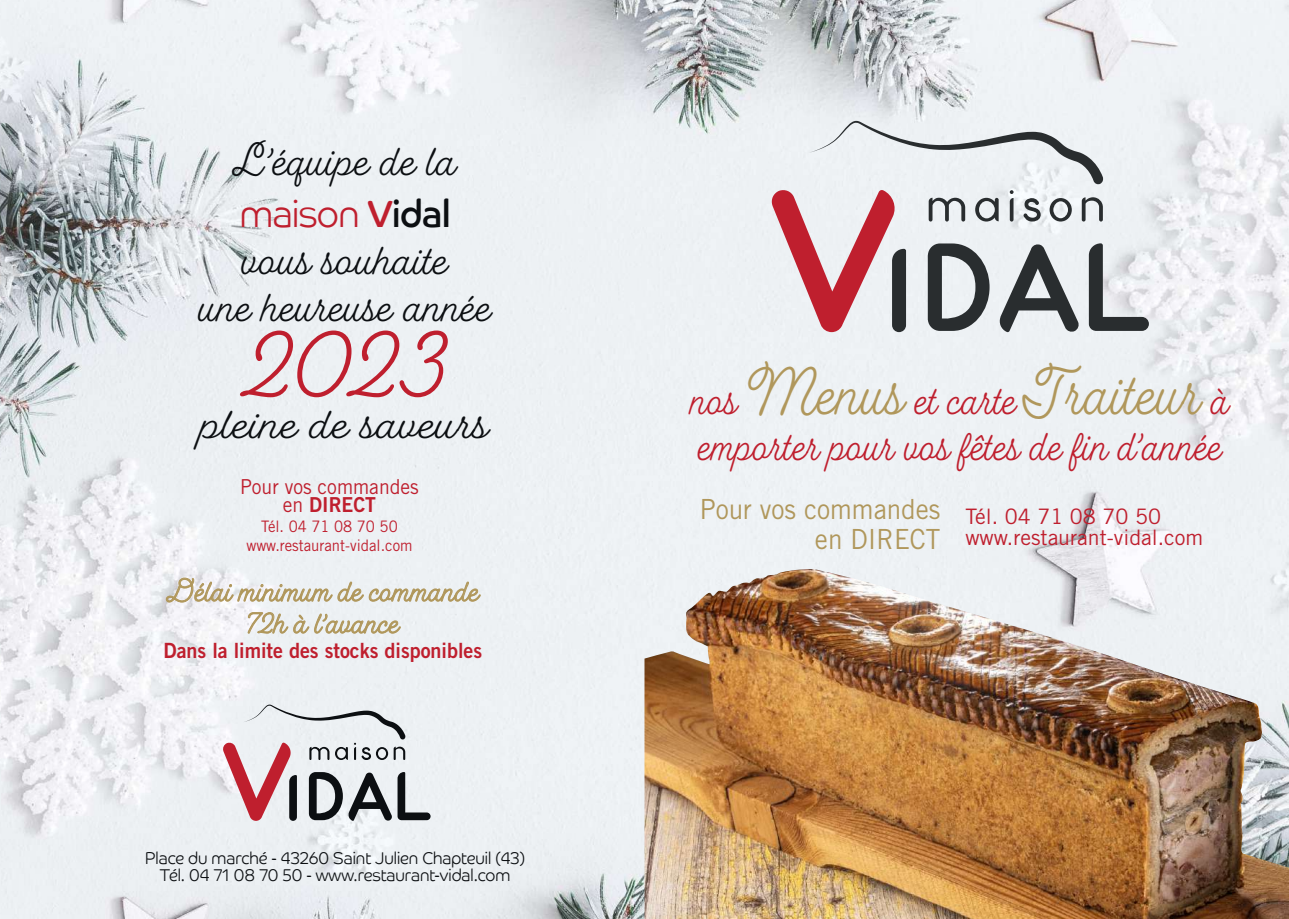
<style>
.page{position:relative;width:1289px;height:919px;background:#fff}
.page>*{position:absolute;margin:0;border:0;box-sizing:border-box;transform-origin:0 0}
.t1{font:94.05px "Fairwater Script";color:#bf1f2e;scale:.9 1}
.t2{font:60.45px "Fairwater Script";color:#b0975b;scale:.82 1}
.t3{font:42px/47.2px "Fairwater Script";color:#0c0f12;text-align:center;scale:.9 1}
.t4{font:42px "Fairwater Script";color:#0c0f12}
.t5{font:41.85px "Fairwater Script";color:#bf1f2e;scale:.82 1}
.t6{font:300 38.1px "Co Headline";letter-spacing:-.015em;color:#bf1f2e;scale:.94 1}
.t7{font:29.1px/32px "Fairwater Script";color:#b0975b;text-align:center;scale:.88 1}
.t8{font:27.75px/30.6px "Trade Gothic LT Std";color:#b0975b;text-align:right;scale:.94 1}
.t9{font:21.3px/21.3px "Trade Gothic LT Std";color:#bf1f2e}
.t10{font:21px "Trade Gothic LT Std Bd 2";color:#bf1f2e;scale:.94 1}
.t11{font:20.55px "Trade Gothic LT Std";color:#bf1f2e;scale:.94 1}
.t12{font:20.55px "Trade Gothic LT Std Bd 2";color:#bf1f2e;scale:.94 1}
.t13{font:300 17.1px/17.1px "Co Headline";color:#0c0f12;text-align:center;scale:.94 1}
.t14{font:15.75px/19.5px "Trade Gothic LT Std";color:#bf1f2e;text-align:center;scale:.94 1}
.s1{font-weight:400}
.s2{font-weight:400;color:#0c0f12}
.s3{font-family:"Trade Gothic LT Std"}
.s4{font-size:41.85px;color:#bf1f2e}
</style>
<div class="page">
<img style="left:0;top:0;width:1288px;height:918px">
<img style="left:644px;top:569px;width:644px;height:349px">
<svg style="left:770px;top:121px;width:378px;height:211px"></svg>
<svg style="left:222px;top:704px;width:208px;height:117px;background:#c8bfc3"></svg>
<svg style="left:165px;top:577px;width:316px;height:26px;background:#dedbcf"></svg>
<svg style="left:247px;top:611px;width:154px;height:23px;background:#ddd9cc"></svg>
<h3 class="t3" style="left:233px;top:137px;width:250px">L’équipe de la</h3>
<h3 class="t6" style="left:240px;top:191px;width:225px">maison <span class="s1">V</span><span class="s2">idal</span></h3>
<h3 class="t3" style="left:199px;top:236px;width:327px">vous souhaite<br>une heureuse année</h3>
<h1 class="t1" style="left:242px;top:309px;width:230px">2023</h1>
<h3 class="t4" style="left:201px;top:399px;width:290px">pleine de saveurs</h3>
<p class="t11" style="left:240px;top:474px;width:192px">Pour vos commandes</p>
<p class="t12" style="left:283px;top:492px;width:101px"><span class="s3">en</span> DIRECT</p>
<p class="t14" style="left:246px;top:516px;width:178px">Tél. 04 71 08 70 50 www.restaurant-vidal.com</p>
<h3 class="t7" style="left:166px;top:575px;width:357px">Délai minimum de commande<br>72h à l’avance</h3>
<p class="t10" style="left:163px;top:637px;width:340px">Dans la limite des stocks disponibles</p>
<p class="t13" style="left:145px;top:849px;width:406px">Place du marché - 43260 Saint Julien Chapteuil (43)<br>Tél. 04 71 08 70 50 - www.restaurant-vidal.com</p>
<h2 class="t2" style="left:691px;top:358px;width:658px"><span class="s4">nos</span> Menus <span class="s4">et carte</span> Traiteur <span class="s4">à</span></h2>
<h3 class="t5" style="left:698px;top:421px;width:640px">emporter pour vos fêtes de fin d’année</h3>
<h3 class="t8" style="left:699px;top:493px;width:257px">Pour vos commandes en DIRECT</h3>
<p class="t9" style="left:965px;top:505px;width:239px">Tél. 04 71 08 70 50 www.restaurant-vidal.com</p>
</div>
